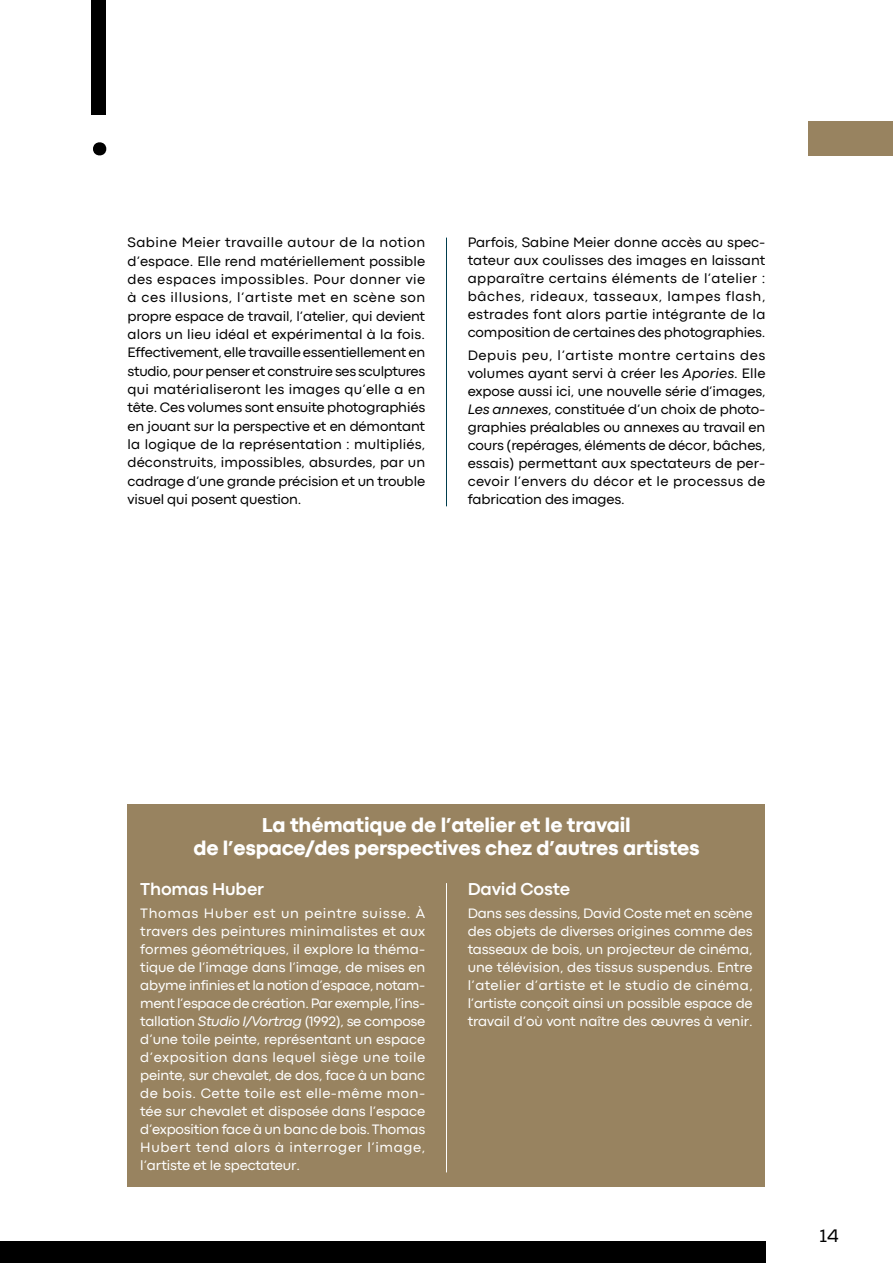
<style>
.page{position:relative;width:893px;height:1263px;background:#fff}
.page>*{position:absolute;margin:0;border:0;box-sizing:border-box;transform-origin:0 0}
.t1{font:800 21px/22.5px "Codec Pro";letter-spacing:-.01em;color:#fff;text-align:center}
.t2{font:700 18px "Codec Pro";letter-spacing:-.01em;color:#fff}
.t3{font:18px "Nexa";color:#000}
.t4{font:14.25px/18.3px "Codec Pro";letter-spacing:-.01em;color:#000;text-align:justify}
.t5{font:14.25px/18px "Codec Pro";letter-spacing:-.005em;color:#fff;text-align:justify}
.s1{font-style:italic}
</style>
<div class="page">
<div style="left:91px;top:0;width:15px;height:115px;background:#000"></div>
<svg style="left:93px;top:142px;width:13px;height:14px"></svg>
<hr style="left:446px;top:238px;width:1px;height:268px;background:#003d4d">
<div style="left:128px;top:804px;width:637px;height:382px;background:#988360"></div>
<hr style="left:446px;top:883px;width:1px;height:289px;background:#fff">
<div style="left:808px;top:121px;width:85px;height:34px;background:#988360"></div>
<div style="left:0;top:1242px;width:765px;height:21px;background:#000"></div>
<p class="t4" style="left:128px;top:233px;width:299px">Sabine Meier travaille autour de la notion d’espace. Elle rend matériellement possible des espaces impossibles. Pour donner vie à ces illusions, l’artiste met en scène son propre espace de travail, l’atelier, qui devient alors un lieu idéal et expérimental à la fois.<br>Effectivement, elle travaille essentiellement en studio, pour penser et construire ses sculptures qui matérialiseront les images qu’elle a en tête. Ces volumes sont ensuite photographiés en jouant sur la perspective et en démontant la logique de la représentation : multipliés, déconstruits, impossibles, absurdes, par un cadrage d’une grande précision et un trouble visuel qui posent question.</p>
<p class="t4" style="left:468px;top:233px;width:299px">Parfois, Sabine Meier donne accès au spec&shy;tateur aux coulisses des images en laissant apparaître certains éléments de l’atelier : bâches, rideaux, tasseaux, lampes flash, estrades font alors partie intégrante de la composition de certaines des photographies.</p>
<p class="t4" style="left:468px;top:346px;width:299px">Depuis peu, l’artiste montre certains des volumes ayant servi à créer les <span class="s1">Apories</span>. Elle expose aussi ici, une nouvelle série d’images, <span class="s1">Les annexes</span>, constituée d’un choix de photo&shy;graphies préalables ou annexes au travail en cours (repérages, éléments de décor, bâches, essais) permettant aux spectateurs de per&shy;cevoir l’envers du décor et le processus de fabrication des images.</p>
<h1 class="t1" style="left:193px;top:814px;width:507px">La thématique de l’atelier et le travail<br>de l’espace/des perspectives chez d’autres artistes</h1>
<p class="t2" style="left:140px;top:879px;width:125px">Thomas Huber</p>
<p class="t5" style="left:140px;top:904px;width:286px">Thomas Huber est un peintre suisse. À travers des peintures minimalistes et aux formes géométriques, il explore la théma&shy;tique de l’image dans l’image, de mises en abyme infinies et la notion d’espace, notam&shy;ment l’espace de création. Par exemple, l’ins&shy;tallation <span class="s1">Studio I/Vortrag</span> (1992), se compose d’une toile peinte, représentant un espace d’exposition dans lequel siège une toile peinte, sur chevalet, de dos, face à un banc de bois. Cette toile est elle-même mon&shy;tée sur chevalet et disposée dans l’espace d’exposition face à un banc de bois. Thomas Hubert tend alors à interroger l’image, l’artiste et le spectateur.</p>
<p class="t2" style="left:468px;top:879px;width:104px">David Coste</p>
<p class="t5" style="left:468px;top:904px;width:286px">Dans ses dessins, David Coste met en scène des objets de diverses origines comme des tasseaux de bois, un projecteur de cinéma, une télévision, des tissus suspendus. Entre l’atelier d’artiste et le studio de cinéma, l’artiste conçoit ainsi un possible espace de travail d’où vont naître des œuvres à venir.</p>
<p class="t3" style="left:819px;top:1225px;width:21px">14</p>
</div>
